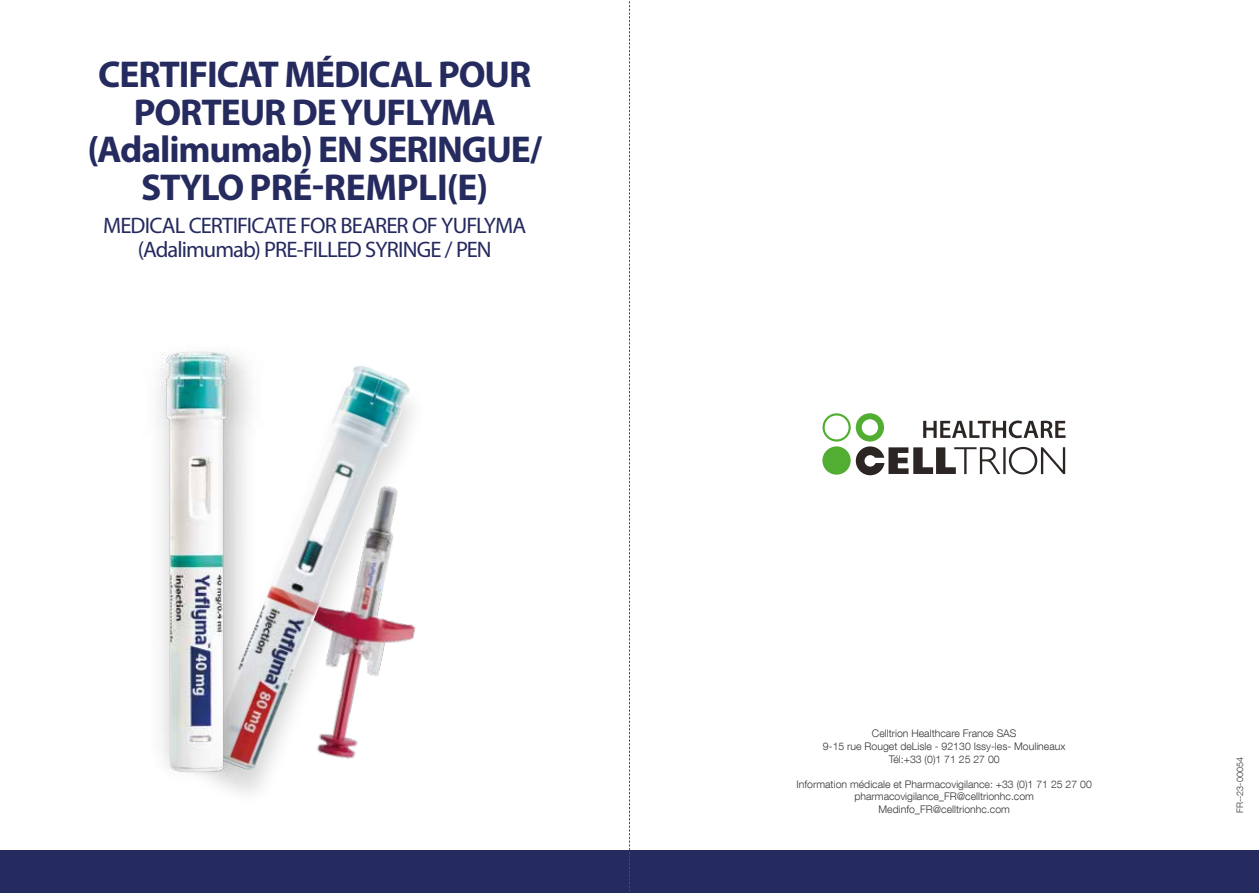
<style>
.page{position:relative;width:1259px;height:893px;background:#fff}
.page>*{position:absolute;margin:0;border:0;box-sizing:border-box;transform-origin:0 0}
.t1{font:700 37.5px/37.5px "Myriad Pro";letter-spacing:-.03em;color:#252a5f;text-align:center}
.t2{font:22.5px/23.7px "Myriad Pro";letter-spacing:-.04em;color:#252a5f;text-align:center}
.t3{font:300 10.5px/12.6px "Helvetica Neue LT Com";color:#373636;text-align:center}
.t4{font:300 9px "Helvetica Neue LT Com";color:#373636}
</style>
<div class="page">
<div style="left:0;top:850px;width:1259px;height:43px;background:#252a5f"></div>
<div style="left:822px;top:446px;width:28px;height:29px;background:#52ae32;border-radius:50%"></div>
<svg style="left:822px;top:413px;width:28px;height:29px"></svg>
<svg style="left:856px;top:413px;width:209px;height:62px"></svg>
<img style="left:264px;top:366px;width:146px;height:403px">
<img style="left:158px;top:351px;width:106px;height:442px">
<svg style="left:629px;top:1px;width:1px;height:891px"></svg>
<h1 class="t1" style="left:87px;top:55px;width:456px">CERTIFICAT MÉDICAL POUR<br>PORTEUR DE YUFLYMA (Adalimumab) EN SERINGUE/<br>STYLO PRÉ-REMPLI(E)</h1>
<h2 class="t2" style="left:103px;top:214px;width:424px">MEDICAL CERTIFICATE FOR BEARER OF YUFLYMA (Adalimumab) PRE-FILLED SYRINGE / PEN</h2>
<p class="t3" style="left:823px;top:727px;width:244px">Celltrion Healthcare France SAS<br>9-15 rue Rouget deLisle - 92130 Issy-les- Moulineaux<br>Tél:+33 (0)1 71 25 27 00</p>
<p class="t3" style="left:796px;top:777px;width:297px">Information médicale et Pharmacovigilance: +33 (0)1 71 25 27 00 pharmacovigilance_FR@celltrionhc.com<br>Medinfo_FR@celltrionhc.com</p>
<p class="t4" style="left:1234px;top:813px;width:57px;rotate:-90deg">FR--23-00054</p>
</div>
